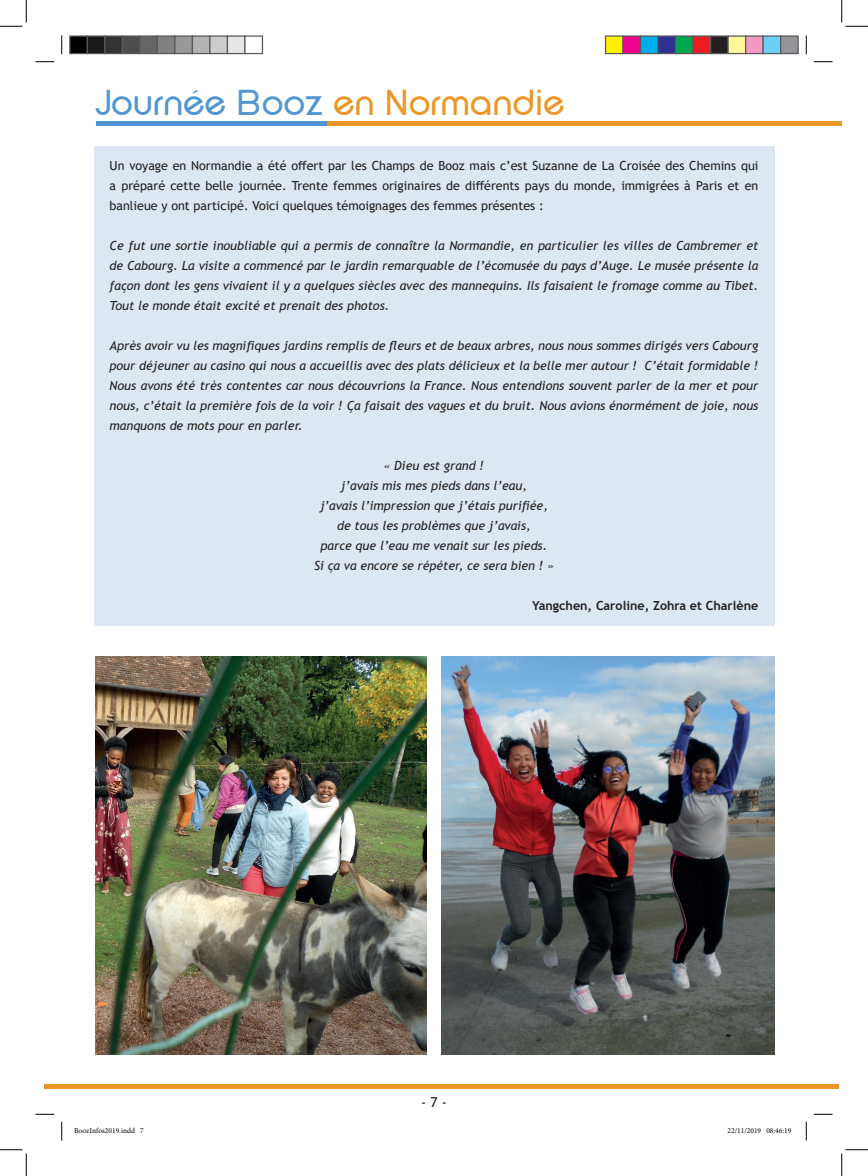
<style>
.page{position:relative;width:868px;height:1176px;background:#fff}
.page>*{position:absolute;margin:0;border:0;box-sizing:border-box;transform-origin:0 0}
.t1{font:37.5px "SF New Republic";letter-spacing:-.025em;color:#5296d1}
.t2{font:13.75px "Trebuchet MS";color:#231f20}
.t3{font:italic 12.5px/20px "Trebuchet MS";color:#231f20;text-align:justify}
.t4{font:12.5px/20px "Trebuchet MS";color:#231f20;text-align:justify}
.t5{font:700 12.5px "Trebuchet MS";color:#231f20}
.t6{font:7.5px "Minion Pro";color:#000}
.s1{color:#ec9627}
</style>
<div class="page">
<div style="left:44px;top:1084px;width:794px;height:5px;background:#ec9627"></div>
<div style="left:94px;top:146px;width:681px;height:479px;background:#dce7f1"></div>
<div style="left:327px;top:121px;width:514px;height:5px;background:#ec9627"></div>
<div style="left:96px;top:121px;width:231px;height:5px;background:#5296d1"></div>
<img style="left:95px;top:656px;width:332px;height:398px">
<img style="left:441px;top:656px;width:333px;height:398px">
<svg style="left:35px;top:61px;width:19px;height:1px"></svg>
<svg style="left:813px;top:61px;width:19px;height:1px"></svg>
<svg style="left:35px;top:1113px;width:19px;height:2px"></svg>
<svg style="left:813px;top:1113px;width:19px;height:2px"></svg>
<svg style="left:61px;top:35px;width:1px;height:19px"></svg>
<svg style="left:61px;top:1122px;width:1px;height:18px"></svg>
<svg style="left:805px;top:35px;width:2px;height:19px"></svg>
<svg style="left:805px;top:1122px;width:2px;height:18px"></svg>
<svg style="left:0;top:0;width:27px;height:27px"></svg>
<svg style="left:0;top:1149px;width:27px;height:27px"></svg>
<svg style="left:841px;top:0;width:26px;height:27px"></svg>
<svg style="left:841px;top:1149px;width:26px;height:27px"></svg>
<div style="left:70px;top:36px;width:17px;height:18px;background:#000"></div>
<div style="left:69px;top:35px;width:19px;height:19px;border:1px solid #595959"></div>
<div style="left:87px;top:36px;width:18px;height:18px;background:#1a1a1a"></div>
<div style="left:87px;top:35px;width:18px;height:19px;border:1px solid #595959"></div>
<div style="left:105px;top:36px;width:17px;height:18px;background:#333"></div>
<div style="left:104px;top:35px;width:19px;height:19px;border:1px solid #595959"></div>
<div style="left:122px;top:36px;width:18px;height:18px;background:#4d4d4d"></div>
<div style="left:122px;top:35px;width:18px;height:19px;border:1px solid #595959"></div>
<div style="left:140px;top:36px;width:17px;height:18px;background:#666"></div>
<div style="left:139px;top:35px;width:19px;height:19px;border:1px solid #595959"></div>
<div style="left:157px;top:36px;width:18px;height:18px;background:#808080"></div>
<div style="left:157px;top:35px;width:18px;height:19px;border:1px solid #595959"></div>
<div style="left:175px;top:36px;width:17px;height:18px;background:#999"></div>
<div style="left:174px;top:35px;width:19px;height:19px;border:1px solid #595959"></div>
<div style="left:192px;top:36px;width:18px;height:18px;background:#b3b3b3"></div>
<div style="left:192px;top:35px;width:18px;height:19px;border:1px solid #595959"></div>
<div style="left:210px;top:36px;width:17px;height:18px;background:#ccc"></div>
<div style="left:209px;top:35px;width:19px;height:19px;border:1px solid #595959"></div>
<div style="left:227px;top:36px;width:18px;height:18px;background:#e6e6e6"></div>
<div style="left:227px;top:35px;width:18px;height:19px;border:1px solid #595959"></div>
<div style="left:244px;top:35px;width:19px;height:19px;border:1px solid #595959"></div>
<div style="left:605px;top:36px;width:18px;height:18px;background:#fff101"></div>
<div style="left:605px;top:35px;width:18px;height:19px;border:1px solid #595959"></div>
<div style="left:623px;top:36px;width:17px;height:18px;background:#ed028c"></div>
<div style="left:622px;top:35px;width:19px;height:19px;border:1px solid #595959"></div>
<div style="left:640px;top:36px;width:18px;height:18px;background:#00aeef"></div>
<div style="left:640px;top:35px;width:18px;height:19px;border:1px solid #595959"></div>
<div style="left:658px;top:36px;width:17px;height:18px;background:#2e3092"></div>
<div style="left:657px;top:35px;width:19px;height:19px;border:1px solid #595959"></div>
<div style="left:675px;top:36px;width:18px;height:18px;background:#00a54f"></div>
<div style="left:675px;top:35px;width:18px;height:19px;border:1px solid #595959"></div>
<div style="left:693px;top:36px;width:17px;height:18px;background:#ee1d23"></div>
<div style="left:692px;top:35px;width:19px;height:19px;border:1px solid #595959"></div>
<div style="left:710px;top:36px;width:18px;height:18px;background:#231f20"></div>
<div style="left:710px;top:35px;width:18px;height:19px;border:1px solid #595959"></div>
<div style="left:728px;top:36px;width:17px;height:18px;background:#fff79a"></div>
<div style="left:727px;top:35px;width:19px;height:19px;border:1px solid #595959"></div>
<div style="left:745px;top:36px;width:18px;height:18px;background:#f499c2"></div>
<div style="left:745px;top:35px;width:18px;height:19px;border:1px solid #595959"></div>
<div style="left:763px;top:36px;width:17px;height:18px;background:#6bcff6"></div>
<div style="left:762px;top:35px;width:19px;height:19px;border:1px solid #595959"></div>
<div style="left:780px;top:36px;width:18px;height:18px;background:#939598"></div>
<div style="left:780px;top:35px;width:18px;height:19px;border:1px solid #595959"></div>
<h1 class="t1" style="left:95px;top:83px;width:471px">Journée Booz <span class="s1">en Normandie</span></h1>
<p class="t4" style="left:110px;top:156px;width:650px">Un voyage en Normandie a été offert par les Champs de Booz mais c’est Suzanne de La Croisée des Chemins qui a préparé cette belle journée. Trente femmes originaires de différents pays du monde, immigrées à Paris et en banlieue y ont participé. Voici quelques témoignages des femmes présentes :</p>
<p class="t3" style="left:110px;top:236px;width:650px">Ce fut une sortie inoubliable qui a permis de connaître la Normandie, en particulier les villes de Cambremer et de Cabourg. La visite a commencé par le jardin remarquable de l’écomusée du pays d’Auge. Le musée présente la façon dont les gens vivaient il y a quelques siècles avec des mannequins. Ils faisaient le fromage comme au Tibet.<br>Tout le monde était excité et prenait des photos.</p>
<p class="t3" style="left:110px;top:336px;width:650px">Après avoir vu les magnifiques jardins remplis de fleurs et de beaux arbres, nous nous sommes dirigés vers Cabourg pour déjeuner au casino qui nous a accueillis avec des plats délicieux et la belle mer autour ! C’était formidable !<br>Nous avons été très contentes car nous découvrions la France. Nous entendions souvent parler de la mer et pour nous, c’était la première fois de la voir ! Ça faisait des vagues et du bruit. Nous avions énormément de joie, nous manquons de mots pour en parler.</p>
<p class="t3" style="left:314px;top:456px;width:241px;text-align:center">« Dieu est grand !<br>j’avais mis mes pieds dans l’eau,<br>j’avais l’impression que j’étais purifiée, de tous les problèmes que j’avais,<br>parce que l’eau me venait sur les pieds.<br>Si ça va encore se répéter, ce sera bien ! »</p>
<p class="t5" style="left:532px;top:598px;width:228px">Yangchen, Caroline, Zohra et Charlène</p>
<p class="t2" style="left:421px;top:1093px;width:27px">- 7 -</p>
<p class="t6" style="left:74px;top:1125px;width:71px">BoozInfos2019.indd 7</p>
<p class="t6" style="left:727px;top:1125px;width:65px">22/11/2019 08:46:19</p>
</div>
